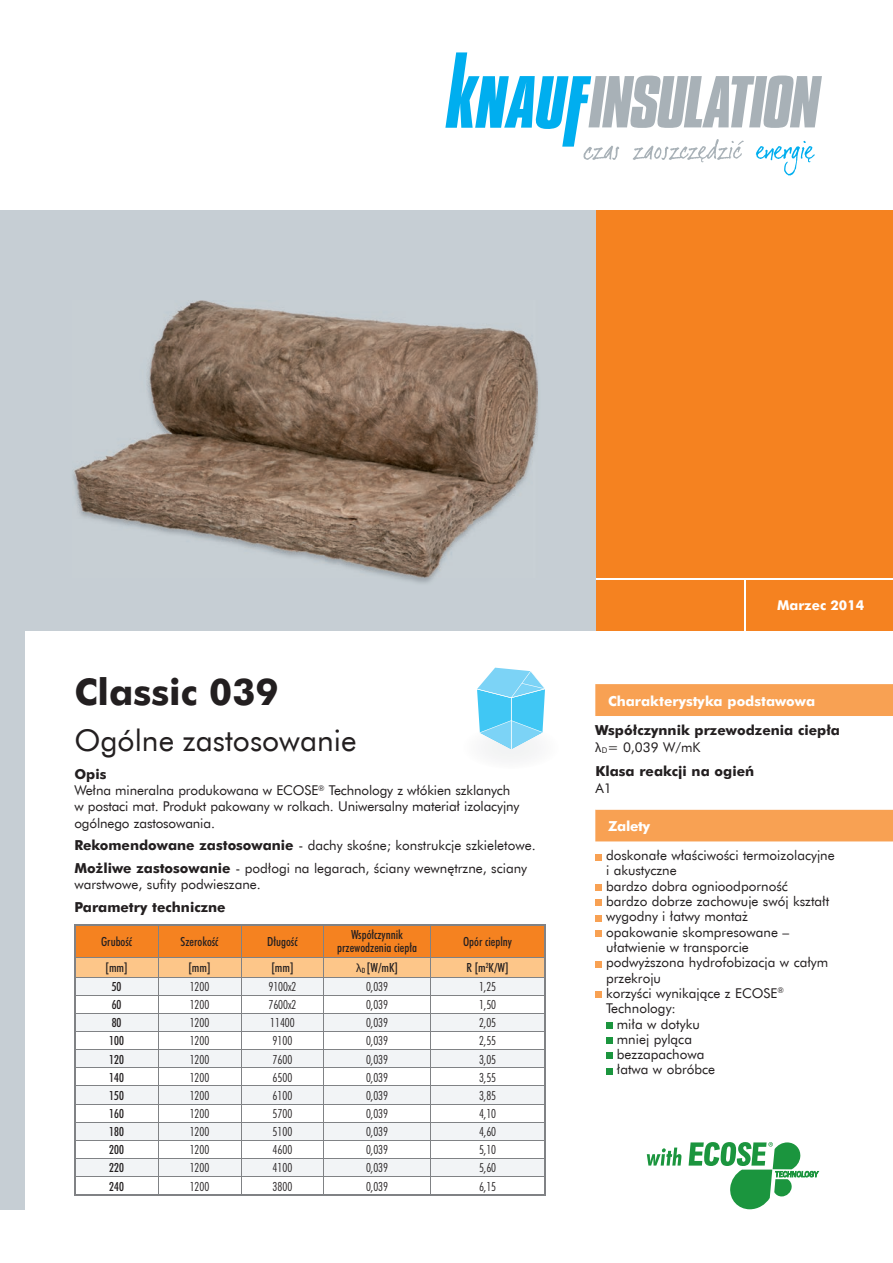
<style>
.page{position:relative;width:893px;height:1263px;background:#fff}
.page>*{position:absolute;margin:0;border:0;box-sizing:border-box;transform-origin:0 0}
.t1{font:700 36px "Futura PL";color:#231f20}
.t2{font:30px "Futura EU";color:#231f20}
.t3{font:13.5px/16.2px "Futura EU";color:#231f20}
.t4{font:700 13.5px "Futura PL";color:#231f20}
.t5{font:700 13.5px "Futura PL";color:#fff}
.t6{font:700 13.5px "Futura EU";color:#fff}
.t7{font:12px "Futura Lt Cn PL";color:#231f20}
.t8{font:12px/12.8px "Futura Md Cn PL";color:#231f20;text-align:center}
.s1{font-family:"Futura PL";font-weight:700}
.s2{font-family:"Myriad Pro"}
</style>
<div class="page">
<div style="left:0;top:596px;width:25px;height:614px;background:#c6ced4"></div>
<div style="left:589px;top:210px;width:304px;height:421px;background:#f58220"></div>
<hr style="left:571px;top:578px;width:322px;height:2px;background:#fff">
<hr style="left:744px;top:579px;width:2px;height:53px;background:#fff">
<svg style="left:647px;top:1147px;width:34px;height:18px"></svg>
<svg style="left:689px;top:1142px;width:130px;height:67px"></svg>
<svg style="left:445px;top:52px;width:377px;height:124px"></svg>
<hr style="left:74px;top:1194px;width:84px;height:1px;background:#808285">
<hr style="left:158px;top:1194px;width:83px;height:1px;background:#808285">
<hr style="left:241px;top:1194px;width:83px;height:1px;background:#808285">
<hr style="left:324px;top:1194px;width:106px;height:1px;background:#808285">
<hr style="left:430px;top:1194px;width:116px;height:1px;background:#808285">
<hr style="left:74px;top:924px;width:84px;height:1px;background:#808285">
<hr style="left:158px;top:924px;width:83px;height:1px;background:#808285">
<hr style="left:241px;top:924px;width:83px;height:1px;background:#808285">
<hr style="left:324px;top:924px;width:106px;height:1px;background:#808285">
<hr style="left:430px;top:924px;width:116px;height:1px;background:#808285">
<svg style="left:74px;top:925px;width:472px;height:269px"></svg>
<div style="left:0;top:210px;width:595px;height:421px;background:#c6ced4"></div>
<img style="left:73px;top:300px;width:464px;height:278px">
<svg style="left:477px;top:668px;width:68px;height:81px"></svg>
<div style="left:595px;top:684px;width:298px;height:157px;background:#f8a153"></div>
<svg style="left:595px;top:716px;width:298px;height:93px"></svg>
<div style="left:595px;top:854px;width:7px;height:6px;background:#f8a153"></div>
<div style="left:595px;top:884px;width:7px;height:7px;background:#f8a153"></div>
<div style="left:595px;top:900px;width:7px;height:6px;background:#f8a153"></div>
<div style="left:595px;top:915px;width:7px;height:6px;background:#f8a153"></div>
<div style="left:595px;top:930px;width:7px;height:7px;background:#f8a153"></div>
<div style="left:595px;top:961px;width:7px;height:6px;background:#f8a153"></div>
<div style="left:595px;top:991px;width:7px;height:7px;background:#f8a153"></div>
<svg style="left:606px;top:1022px;width:6px;height:6px"></svg>
<div style="left:606px;top:1037px;width:6px;height:7px;background:#1b953e"></div>
<svg style="left:606px;top:1053px;width:6px;height:6px"></svg>
<svg style="left:606px;top:1068px;width:6px;height:6px"></svg>
<h1 class="t1" style="left:74px;top:668px;width:206px">Classic 039</h1>
<h2 class="t2" style="left:74px;top:722px;width:284px">Ogólne zastosowanie</h2>
<p class="t4" style="left:74px;top:765px;width:34px">Opis</p>
<p class="t3" style="left:74px;top:783px;width:447px">Wełna mineralna produkowana w ECOSE<sup>®</sup> Technology z włókien szklanych w postaci mat. Produkt pakowany w rolkach. Uniwersalny materiał izolacyjny ogólnego zastosowania.</p>
<p class="t3" style="left:74px;top:834px;width:463px;line-height:22.5px"><span class="s1">Rekomendowane zastosowanie</span> - dachy skośne; konstrukcje szkieletowe.<br><span class="s1">Możliwe zastosowanie</span> - podłogi na legarach, ściany wewnętrzne, sciany</p>
<p class="t3" style="left:74px;top:876px;width:188px">warstwowe, sufity podwieszane.</p>
<p class="t4" style="left:74px;top:898px;width:153px">Parametry techniczne</p>
<p class="t8" style="left:101px;top:935px;width:33px">Grubość</p>
<p class="t8" style="left:181px;top:935px;width:39px">Szerokość</p>
<p class="t8" style="left:267px;top:935px;width:32px">Długość</p>
<p class="t8" style="left:337px;top:928px;width:81px">Współczynnik przewodzenia ciepła</p>
<p class="t8" style="left:463px;top:935px;width:50px">Opór cieplny</p>
<p class="t8" style="left:106px;top:961px;width:24px">[mm]</p>
<p class="t8" style="left:189px;top:961px;width:24px">[mm]</p>
<p class="t8" style="left:271px;top:961px;width:24px">[mm]</p>
<p class="t8" style="left:356px;top:961px;width:43px"><span class="s2">λ</span><sub>D</sub> [W/mK]</p>
<p class="t8" style="left:467px;top:961px;width:44px">R [m<sup>2</sup>K/W]</p>
<p class="t8" style="left:112px;top:980px;width:11px">50</p>
<p class="t7" style="left:190px;top:979px;width:21px">1200</p>
<p class="t7" style="left:268px;top:979px;width:30px">9100x2</p>
<p class="t7" style="left:366px;top:979px;width:24px">0,039</p>
<p class="t7" style="left:479px;top:979px;width:19px">1,25</p>
<p class="t8" style="left:112px;top:998px;width:11px">60</p>
<p class="t7" style="left:190px;top:997px;width:21px">1200</p>
<p class="t7" style="left:268px;top:997px;width:30px">7600x2</p>
<p class="t7" style="left:366px;top:997px;width:24px">0,039</p>
<p class="t7" style="left:479px;top:997px;width:19px">1,50</p>
<p class="t8" style="left:112px;top:1016px;width:11px">80</p>
<p class="t7" style="left:190px;top:1015px;width:21px">1200</p>
<p class="t7" style="left:270px;top:1015px;width:26px">11400</p>
<p class="t7" style="left:366px;top:1015px;width:24px">0,039</p>
<p class="t7" style="left:479px;top:1015px;width:19px">2,05</p>
<p class="t8" style="left:109px;top:1034px;width:16px">100</p>
<p class="t7" style="left:190px;top:1033px;width:21px">1200</p>
<p class="t7" style="left:273px;top:1033px;width:21px">9100</p>
<p class="t7" style="left:366px;top:1033px;width:24px">0,039</p>
<p class="t7" style="left:479px;top:1033px;width:19px">2,55</p>
<p class="t8" style="left:109px;top:1052px;width:16px">120</p>
<p class="t7" style="left:190px;top:1051px;width:21px">1200</p>
<p class="t7" style="left:273px;top:1051px;width:21px">7600</p>
<p class="t7" style="left:366px;top:1051px;width:24px">0,039</p>
<p class="t7" style="left:479px;top:1051px;width:19px">3,05</p>
<p class="t8" style="left:109px;top:1071px;width:16px">140</p>
<p class="t7" style="left:190px;top:1069px;width:21px">1200</p>
<p class="t7" style="left:273px;top:1069px;width:21px">6500</p>
<p class="t7" style="left:366px;top:1069px;width:24px">0,039</p>
<p class="t7" style="left:479px;top:1069px;width:19px">3,55</p>
<p class="t8" style="left:109px;top:1089px;width:16px">150</p>
<p class="t7" style="left:190px;top:1088px;width:21px">1200</p>
<p class="t7" style="left:273px;top:1088px;width:21px">6100</p>
<p class="t7" style="left:366px;top:1088px;width:24px">0,039</p>
<p class="t7" style="left:479px;top:1088px;width:19px">3,85</p>
<p class="t8" style="left:109px;top:1107px;width:16px">160</p>
<p class="t7" style="left:190px;top:1106px;width:21px">1200</p>
<p class="t7" style="left:273px;top:1106px;width:21px">5700</p>
<p class="t7" style="left:366px;top:1106px;width:24px">0,039</p>
<p class="t7" style="left:479px;top:1106px;width:19px">4,10</p>
<p class="t8" style="left:109px;top:1125px;width:16px">180</p>
<p class="t7" style="left:190px;top:1124px;width:21px">1200</p>
<p class="t7" style="left:273px;top:1124px;width:21px">5100</p>
<p class="t7" style="left:366px;top:1124px;width:24px">0,039</p>
<p class="t7" style="left:479px;top:1124px;width:19px">4,60</p>
<p class="t8" style="left:109px;top:1143px;width:16px">200</p>
<p class="t7" style="left:190px;top:1142px;width:21px">1200</p>
<p class="t7" style="left:273px;top:1142px;width:21px">4600</p>
<p class="t7" style="left:366px;top:1142px;width:24px">0,039</p>
<p class="t7" style="left:479px;top:1142px;width:19px">5,10</p>
<p class="t8" style="left:109px;top:1161px;width:16px">220</p>
<p class="t7" style="left:190px;top:1160px;width:21px">1200</p>
<p class="t7" style="left:273px;top:1160px;width:21px">4100</p>
<p class="t7" style="left:366px;top:1160px;width:24px">0,039</p>
<p class="t7" style="left:479px;top:1160px;width:19px">5,60</p>
<p class="t8" style="left:109px;top:1179px;width:16px">240</p>
<p class="t7" style="left:190px;top:1178px;width:21px">1200</p>
<p class="t7" style="left:273px;top:1178px;width:21px">3800</p>
<p class="t7" style="left:366px;top:1178px;width:24px">0,039</p>
<p class="t7" style="left:479px;top:1178px;width:19px">6,15</p>
<p class="t6" style="left:777px;top:597px;width:89px">Marzec 2014</p>
<p class="t5" style="left:608px;top:692px;width:209px">Charakterystyka podstawowa</p>
<p class="t4" style="left:595px;top:722px;width:246px">Współczynnik przewodzenia ciepła</p>
<p class="t3" style="left:595px;top:739px;width:107px"><span class="s2">λ</span><sub>D</sub>= 0,039 W/mK</p>
<p class="t4" style="left:595px;top:763px;width:160px">Klasa reakcji na ogień</p>
<p class="t3" style="left:595px;top:780px;width:18px">A1</p>
<p class="t5" style="left:608px;top:817px;width:44px">Zalety</p>
<p class="t3" style="left:606px;top:848px;width:230px">doskonałe właściwości termoizolacyjne</p>
<p class="t3" style="left:606px;top:863px;width:72px">i akustyczne</p>
<p class="t3" style="left:606px;top:878px;width:183px">bardzo dobra ognioodporność</p>
<p class="t3" style="left:606px;top:894px;width:225px">bardzo dobrze zachowuje swój kształt</p>
<p class="t3" style="left:606px;top:909px;width:143px">wygodny i łatwy montaż</p>
<p class="t3" style="left:606px;top:924px;width:185px">opakowanie skompresowane –</p>
<p class="t3" style="left:606px;top:939px;width:144px">ułatwienie w transporcie</p>
<p class="t3" style="left:606px;top:955px;width:224px">podwyższona hydrofobizacja w całym</p>
<p class="t3" style="left:606px;top:970px;width:56px">przekroju</p>
<p class="t3" style="left:606px;top:985px;width:180px">korzyści wynikające z ECOSE<sup>®</sup></p>
<p class="t3" style="left:606px;top:1001px;width:71px">Technology:</p>
<p class="t3" style="left:617px;top:1016px;width:84px">miła w dotyku</p>
<p class="t3" style="left:617px;top:1031px;width:77px">mniej pyląca</p>
<p class="t3" style="left:617px;top:1047px;width:89px">bezzapachowa</p>
<p class="t3" style="left:617px;top:1062px;width:100px">łatwa w obróbce</p>
</div>
